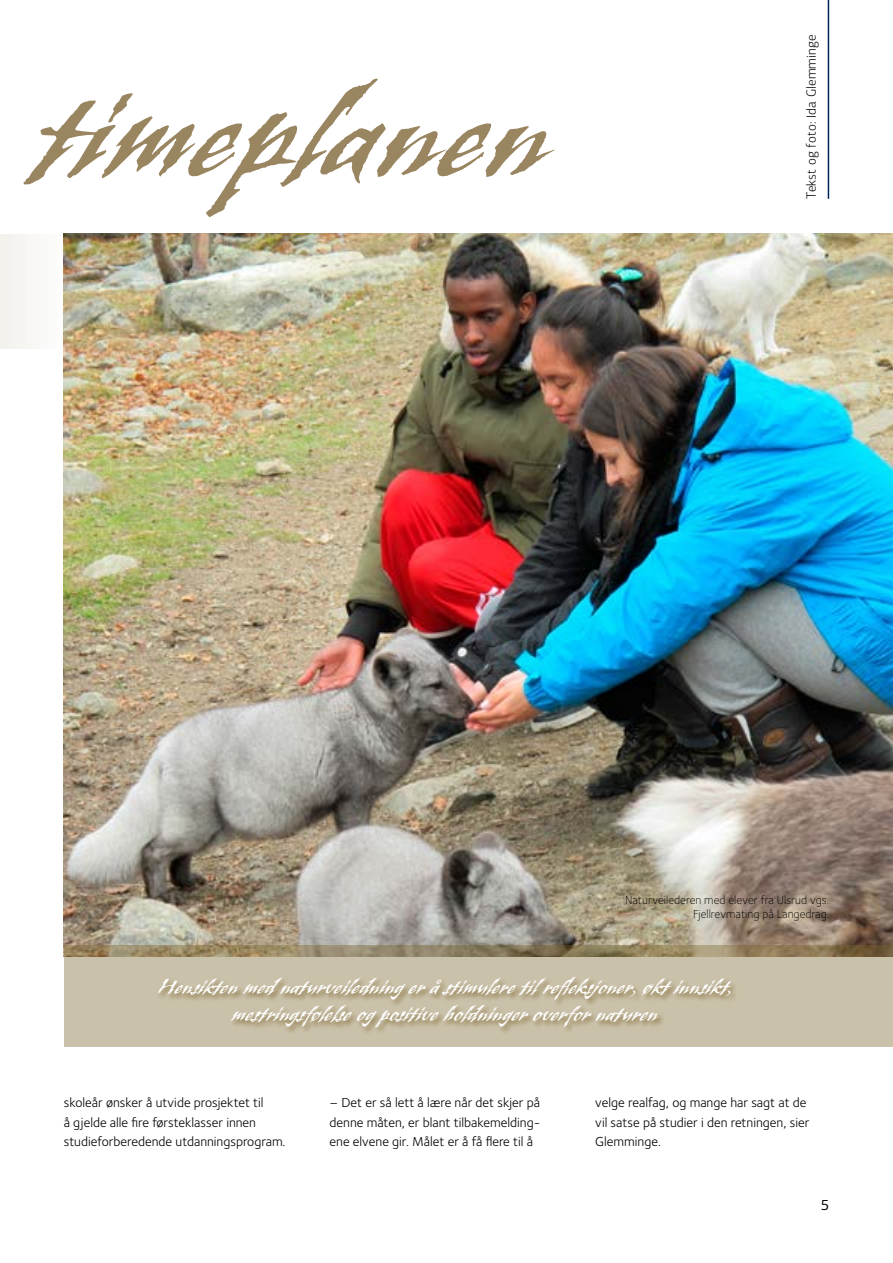
<style>
.page{position:relative;width:893px;height:1263px;background:#fff}
.page>*{position:absolute;margin:0;border:0;box-sizing:border-box;transform-origin:0 0}
.t1{font:129px "Banshee Std";color:#9a8561}
.t2{font:21px/27px "Banshee Std";color:#fff;text-align:center}
.t3{font:15px "PF Centro Sans Pro";color:#000}
.t4{font:13.5px/19.5px "Foundry Sterling";color:#000}
.t5{font:300 13.5px "PF Centro Sans Pro";letter-spacing:.01em;color:#000}
.t6{font:300 12px/13.5px "Foundry Sterling";color:#000;text-align:right}
</style>
<div class="page">
<img style="left:64px;top:234px;width:829px;height:711px">
<div style="left:0;top:234px;width:64px;height:115px;background:#f8f7f4"></div>
<svg style="left:64px;top:945px;width:829px;height:101px;background:#beb49b"></svg>
<hr style="left:828px;top:0;width:1px;height:199px;background:#002659">
<div style="left:157px;top:976px;width:581px;height:58px;background:#7b642a;opacity:.75"></div>
<h1 class="t1" style="left:39px;top:54px;width:515px">timeplanen</h1>
<p class="t5" style="left:804px;top:199px;width:166px;rotate:-90deg">Tekst og foto: Ida Glemminge</p>
<p class="t6" style="left:625px;top:893px;width:206px">Naturveilederen med elever fra Ulsrud vgs.<br>Fjellrevmating på Langedrag.</p>
<h2 class="t2" style="left:158px;top:974px;width:576px">Hensikten med naturveiledning er å stimulere tilrefleksjoner, økt innsikt, mestringsfølelse og positive holdninger overfor naturen</h2>
<p class="t4" style="left:64px;top:1093px;width:223px">skoleår ønsker å utvide prosjektet til<br>å gjelde alle fire førsteklasser innen studieforberedende utdanningsprogram.</p>
<p class="t4" style="left:330px;top:1093px;width:212px">– Det er så lett å lære når det skjer på denne måten, er blant tilbakemelding&shy;ene elvene gir. Målet er å få flere til å</p>
<p class="t4" style="left:595px;top:1093px;width:216px">velge realfag, og mange har sagt at de vil satse på studier i den retningen, sier<br>Glemminge.</p>
<p class="t3" style="left:821px;top:1196px;width:10px">5</p>
</div>
